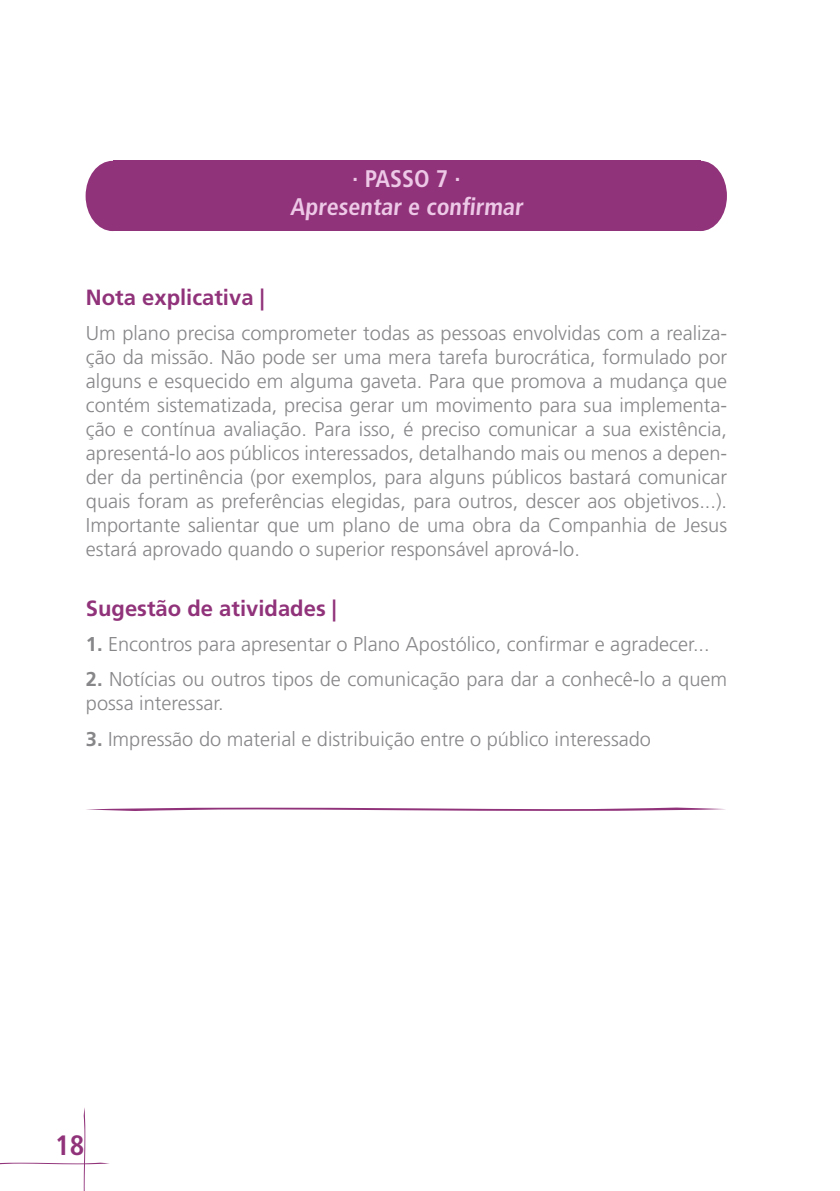
<style>
.page{position:relative;width:840px;height:1191px;background:#fff}
.page>*{position:absolute;margin:0;border:0;box-sizing:border-box;transform-origin:0 0}
.t1{font:700 condensed 28px "Frutiger LT Std";color:#91337a}
.Alinhado_0{font:700 condensed 24px/28px "Frutiger LT Std";color:#edc9e7;text-align:center}
.Alinhado_0-2{font:700 22px "Frutiger LT Std";color:#91337a}
.Alinhado_0-3{font:300 20px/24px "Frutiger LT Std";color:#87878a;text-align:justify}
.s1{font-weight:700}
</style>
<div class="page">
<svg style="left:0;top:1107px;width:109px;height:84px"></svg>
<svg style="left:86px;top:807px;width:640px;height:4px"></svg>
<div style="left:112px;top:161px;width:588px;height:70px;background:#91337a"></div>
<div style="left:86px;top:161px;width:53px;height:70px;background:#91337a;border-radius:50%"></div>
<div style="left:673px;top:161px;width:53px;height:70px;background:#91337a;border-radius:50%"></div>
<p class="Alinhado_0" style="left:290px;top:165px;width:237px">. PASSO 7 .<br>Apresentar e confirmar</p>
<p class="Alinhado_0-2" style="left:86px;top:284px;width:180px">Nota explicativa |</p>
<p class="Alinhado_0-3" style="left:86px;top:321px;width:642px">Um plano precisa comprometer todas as pessoas envolvidas com a realiza&shy;ção da missão. Não pode ser uma mera tarefa burocrática, formulado por alguns e esquecido em alguma gaveta. Para que promova a mudança que contém sistematizada, precisa gerar um movimento para sua implementa&shy;ção e contínua avaliação. Para isso, é preciso comunicar a sua existência, apresentá-lo aos públicos interessados, detalhando mais ou menos a depen&shy;der da pertinência (por exemplos, para alguns públicos bastará comunicar quais foram as preferências elegidas, para outros, descer aos objetivos...).<br>Importante salientar que um plano de uma obra da Companhia de Jesus estará aprovado quando o superior responsável aprová-lo.</p>
<p class="Alinhado_0-2" style="left:86px;top:595px;width:252px">Sugestão de atividades |</p>
<p class="Alinhado_0-3" style="left:86px;top:632px;width:625px"><span class="s1">1.</span> Encontros para apresentar o Plano Apostólico, confirmar e agradecer...</p>
<p class="Alinhado_0-3" style="left:86px;top:667px;width:642px"><span class="s1">2.</span> Notícias ou outros tipos de comunicação para dar a conhecê-lo a quem possa interessar.</p>
<p class="Alinhado_0-3" style="left:86px;top:727px;width:566px"><span class="s1">3.</span> Impressão do material e distribuição entre o público interessado</p>
<h1 class="t1" style="left:55px;top:1128px;width:31px">18</h1>
</div>
